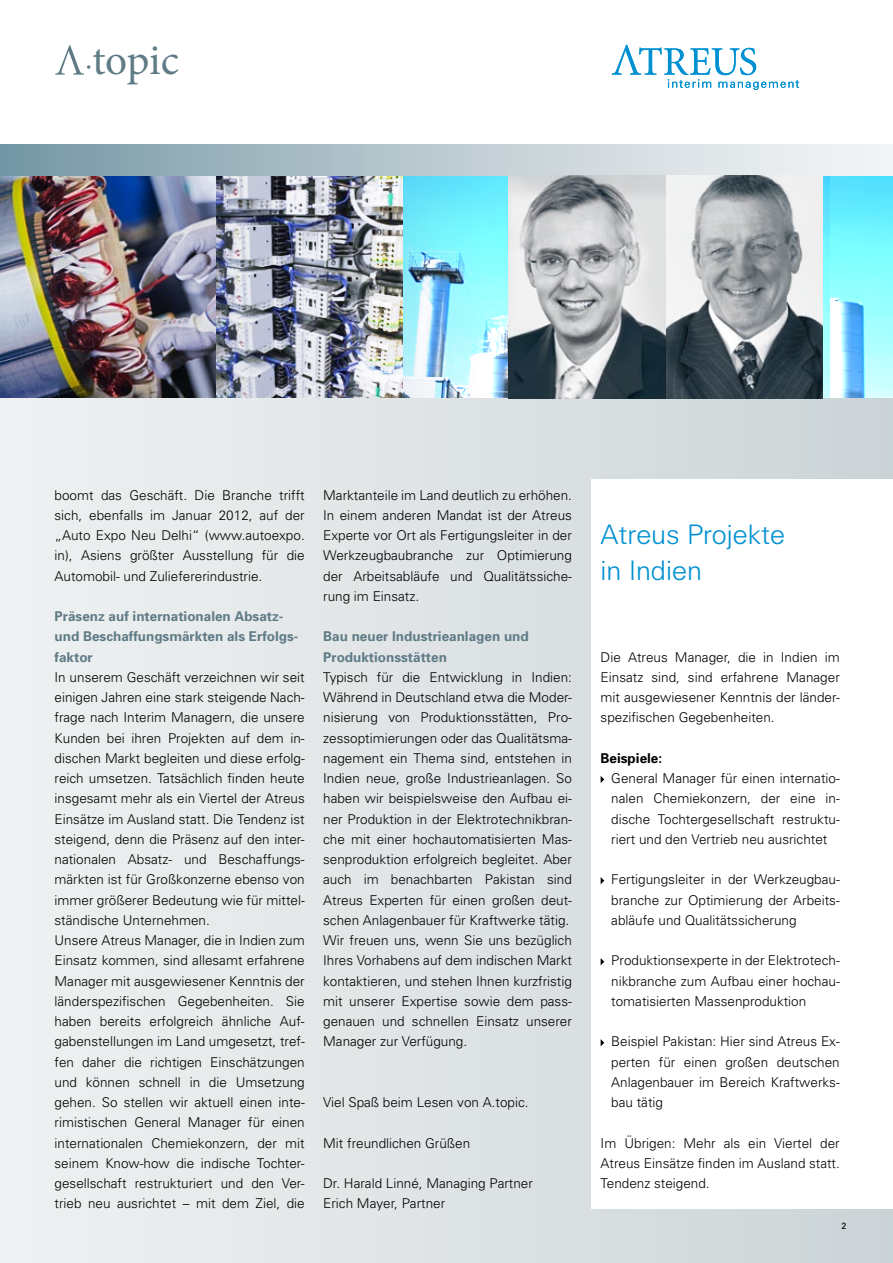
<style>
.page{position:relative;width:893px;height:1263px;background:#fff}
.page>*{position:absolute;margin:0;border:0;box-sizing:border-box;transform-origin:0 0}
.t1{font:43.35px "Minion Pro";letter-spacing:-.01em;color:#5f7b86}
.t2{font:300 27px/36px "Univers S";color:#0091d2}
.t3{font:300 13.5px/20.2px "Univers";color:#000;text-align:justify}
.t4{font:700 13.5px/20.2px "Univers";color:#5f7b86}
.t5{font:700 13.5px "Univers";color:#000}
.t6{font:9px "Univers";color:#000}
.s1{font-size:29.85px}
</style>
<div class="page">
<svg style="left:55px;top:45px;width:29px;height:30px"></svg>
<img style="left:0;top:176px;width:893px;height:222px">
<div style="left:0;top:398px;width:893px;height:865px;background:linear-gradient(to right,#f0f2f2,#ccd5d7)"></div>
<div style="left:0;top:145px;width:893px;height:31px;background:linear-gradient(to right,#799aa6,#fbfafa)"></div>
<svg style="left:612px;top:45px;width:187px;height:45px"></svg>
<img style="left:665px;top:176px;width:158px;height:222px">
<div style="left:591px;top:479px;width:302px;height:729px;background:#fff"></div>
<svg style="left:601px;top:776px;width:3px;height:7px"></svg>
<svg style="left:601px;top:877px;width:3px;height:7px"></svg>
<svg style="left:601px;top:958px;width:3px;height:7px"></svg>
<svg style="left:601px;top:1039px;width:3px;height:7px"></svg>
<svg style="left:508px;top:176px;width:157px;height:222px;background:#a0a5a9"></svg>
<h1 class="t1" style="left:86px;top:31px;width:95px"><span class="s1">·</span>topic</h1>
<p class="t3" style="left:55px;top:485px;width:252px">boomt das Geschäft. Die Branche trifft sich, ebenfalls im Januar 2012, auf der „Auto Expo Neu Delhi“ (www.autoexpo. in), Asiens größter Ausstellung für die Automobil- und Zuliefererindustrie.</p>
<p class="t4" style="left:55px;top:606px;width:245px">Präsenz auf internationalen Absatz&shy;und Beschaffungsmärkten als Erfolgs&shy;faktor</p>
<p class="t3" style="left:55px;top:667px;width:252px;text-align:left">In unserem Geschäft verzeichnen wir seit einigen Jahren eine stark steigende Nach&shy;frage nach Interim Managern, die unsere Kunden bei ihren Projekten auf dem in&shy;dischen Markt begleiten und diese erfolg&shy;reich umsetzen. Tatsächlich finden heute insgesamt mehr als ein Viertel der Atreus Einsätze im Ausland statt. Die Tendenz ist steigend, denn die Präsenz auf den inter&shy;nationalen Absatz- und Beschaffungs&shy;märkten ist für Großkonzerne ebenso von immer größerer Bedeutung wie für mittel&shy;ständische Unternehmen.<br>Unsere Atreus Manager, die in Indien zum Einsatz kommen, sind allesamt erfahrene Manager mit ausgewiesener Kenntnis der länderspezifischen Gegebenheiten. Sie haben bereits erfolgreich ähnliche Auf&shy;gabenstellungen im Land umgesetzt, tref&shy;fen daher die richtigen Einschätzungen und können schnell in die Umsetzung gehen. So stellen wir aktuell einen inte&shy;rimistischen General Manager für einen internationalen Chemiekonzern, der mit seinem Know-how die indische Tochter&shy;gesellschaft restrukturiert und den Ver&shy;trieb neu ausrichtet – mit dem Ziel, die</p>
<p class="t3" style="left:323px;top:485px;width:250px">Marktanteile im Land deutlich zu erhöhen.<br>In einem anderen Mandat ist der Atreus Experte vor Ort als Fertigungsleiter in der Werkzeugbaubranche zur Optimierung der Arbeitsabläufe und Qualitätssiche&shy;rung im Einsatz.</p>
<p class="t4" style="left:323px;top:626px;width:207px">Bau neuer Industrieanlagen und<br>Produktionsstätten</p>
<p class="t3" style="left:323px;top:667px;width:250px;text-align:left">Typisch für die Entwicklung in Indien:<br>Während in Deutschland etwa die Moder&shy;nisierung von Produktionsstätten, Pro&shy;zessoptimierungen oder das Qualitätsma&shy;nagement ein Thema sind, entstehen in Indien neue, große Industrieanlagen. So haben wir beispielsweise den Aufbau ei&shy;ner Produktion in der Elektrotechnikbran&shy;che mit einer hochautomatisierten Mas&shy;senproduktion erfolgreich begleitet. Aber auch im benachbarten Pakistan sind Atreus Experten für einen großen deut&shy;schen Anlagenbauer für Kraftwerke tätig.<br>Wir freuen uns, wenn Sie uns bezüglich Ihres Vorhabens auf dem indischen Markt kontaktieren, und stehen Ihnen kurzfristig mit unserer Expertise sowie dem pass&shy;genauen und schnellen Einsatz unserer Manager zur Verfügung.</p>
<p class="t3" style="left:323px;top:1092px;width:207px">Viel Spaß beim Lesen von A.topic.</p>
<p class="t3" style="left:323px;top:1133px;width:149px">Mit freundlichen Grüßen</p>
<p class="t3" style="left:323px;top:1173px;width:211px">Dr. Harald Linné, Managing Partner<br>Erich Mayer, Partner</p>
<h2 class="t2" style="left:601px;top:516px;width:186px">Atreus Projekte in Indien</h2>
<p class="t3" style="left:601px;top:647px;width:241px">Die Atreus Manager, die in Indien im Einsatz sind, sind erfahrene Manager mit ausgewiesener Kenntnis der länder&shy;spezifischen Gegebenheiten.</p>
<p class="t5" style="left:601px;top:750px;width:63px">Beispiele:</p>
<p class="t3" style="left:611px;top:768px;width:230px">General Manager für einen internatio&shy;nalen Chemiekonzern, der eine in&shy;dische Tochtergesellschaft restruktu&shy;riert und den Vertrieb neu ausrichtet</p>
<p class="t3" style="left:611px;top:869px;width:230px">Fertigungsleiter in der Werkzeugbau&shy;branche zur Optimierung der Arbeits&shy;abläufe und Qualitätssicherung</p>
<p class="t3" style="left:611px;top:950px;width:230px">Produktionsexperte in der Elektrotech&shy;nikbranche zum Aufbau einer hochau&shy;tomatisierten Massenproduktion</p>
<p class="t3" style="left:611px;top:1031px;width:230px">Beispiel Pakistan: Hier sind Atreus Ex&shy;perten für einen großen deutschen Anlagenbauer im Bereich Kraftwerks&shy;bau tätig</p>
<p class="t3" style="left:601px;top:1133px;width:241px">Im Übrigen: Mehr als ein Viertel der Atreus Einsätze finden im Ausland statt.<br>Tendenz steigend.</p>
<p class="t6" style="left:841px;top:1220px;width:7px">2</p>
</div>
